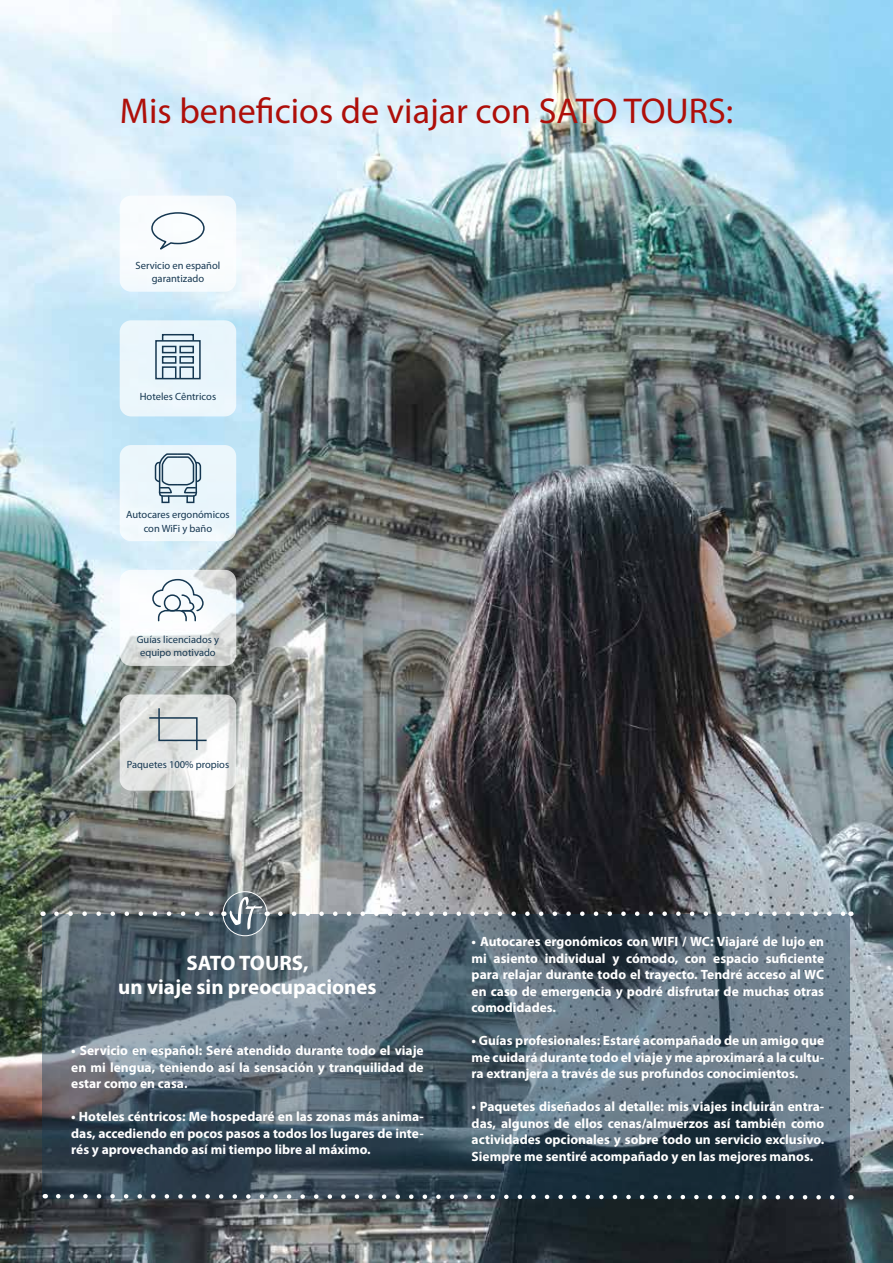
<style>
.page{position:relative;width:893px;height:1263px;background:#fff}
.page>*{position:absolute;margin:0;border:0;box-sizing:border-box;transform-origin:0 0}
.t1{font:36px "Myriad Pro";color:#ae0f0a}
.t2{font:700 21px/24px "Myriad Pro";color:#fff;text-align:center}
.t3{font:700 13.5px/16.5px "Myriad Pro";color:#fff;text-align:justify}
.t4{font:10.5px/13.5px "Myriad Pro";color:#153751;text-align:center}
</style>
<div class="page">
<img style="left:0;top:0;width:893px;height:1263px">
<svg style="left:43px;top:914px;width:807px;height:284px;background:#51626f"></svg>
<svg style="left:54px;top:1192px;width:797px;height:10px;background:#45515a"></svg>
<svg style="left:223px;top:892px;width:44px;height:44px"></svg>
<svg style="left:56px;top:911px;width:160px;height:5px"></svg>
<svg style="left:280px;top:911px;width:564px;height:5px"></svg>
<svg style="left:223px;top:897px;width:45px;height:33px"></svg>
<div style="left:223px;top:891px;width:44px;height:45px;border:1px solid #fff;border-radius:50%"></div>
<div style="left:120px;top:196px;width:116px;height:96px;background:#f8fcfe;border-radius:11px"></div>
<svg style="left:151px;top:212px;width:54px;height:38px"></svg>
<div style="left:120px;top:320px;width:116px;height:96px;background:#eaf6fc;border-radius:11px"></div>
<div style="left:155px;top:340px;width:46px;height:39px;border:2px solid #153751"></div>
<div style="left:162px;top:334px;width:32px;height:8px;border:2px solid #153751"></div>
<div style="left:162px;top:346px;width:14px;height:7px;border:2px solid #153751"></div>
<div style="left:162px;top:356px;width:14px;height:8px;border:2px solid #153751"></div>
<div style="left:162px;top:366px;width:14px;height:13px;border:2px solid #153751"></div>
<div style="left:179px;top:346px;width:15px;height:7px;border:2px solid #153751"></div>
<div style="left:179px;top:356px;width:15px;height:8px;border:2px solid #153751"></div>
<div style="left:179px;top:366px;width:15px;height:13px;border:2px solid #153751"></div>
<div style="left:120px;top:445px;width:116px;height:96px;background:#ebf7fc;border-radius:11px"></div>
<div style="left:161px;top:495px;width:9px;height:8px;border:2px solid #153751"></div>
<div style="left:186px;top:495px;width:9px;height:8px;border:2px solid #153751"></div>
<svg style="left:154px;top:453px;width:48px;height:44px"></svg>
<svg style="left:120px;top:694px;width:116px;height:97px;fill:#e2e4e3"></svg>
<svg style="left:148px;top:707px;width:60px;height:44px;background:#cdd2d3"></svg>
<svg style="left:120px;top:570px;width:116px;height:96px"></svg>
<svg style="left:152px;top:578px;width:52px;height:44px"></svg>
<h1 class="t1" style="left:120px;top:89px;width:615px">Mis beneficios de viajar con SATO TOURS:</h1>
<p class="t4" style="left:136px;top:258px;width:86px">Servicio en español garantizado</p>
<p class="t4" style="left:140px;top:389px;width:78px">Hoteles Cêntricos</p>
<p class="t4" style="left:126px;top:508px;width:105px">Autocares ergonómicos con WiFi y baño</p>
<p class="t4" style="left:137px;top:632px;width:84px">Guías licenciados y equipo motivado</p>
<p class="t4" style="left:127px;top:757px;width:104px">Paquetes 100% propios</p>
<h2 class="t2" style="left:118px;top:950px;width:260px">SATO TOURS,<br>un viaje sin preocupaciones</h2>
<p class="t3" style="left:71px;top:1042px;width:354px">• Servicio en español: Seré atendido durante todo el viaje en mi lengua, teniendo así la sensación y tranquilidad de estar como en casa.</p>
<p class="t3" style="left:71px;top:1108px;width:354px">• Hoteles céntricos: Me hospedaré en las zonas más anima&shy;das, accediendo en pocos pasos a todos los lugares de inte&shy;rés y aprovechando así mi tiempo libre al máximo.</p>
<p class="t3" style="left:472px;top:933px;width:354px">• Autocares ergonómicos con WIFI / WC: Viajaré de lujo en mi asiento individual y cómodo, con espacio suficiente para relajar durante todo el trayecto. Tendré acceso al WC en caso de emergencia y podré disfrutar de muchas otras comodidades.</p>
<p class="t3" style="left:472px;top:1032px;width:354px">• Guías profesionales: Estaré acompañado de un amigo que me cuidará durante todo el viaje y me aproximará a la cultu&shy;ra extranjera a través de sus profundos conocimientos.</p>
<p class="t3" style="left:472px;top:1098px;width:354px">• Paquetes diseñados al detalle: mis viajes incluirán entra&shy;das, algunos de ellos cenas/almuerzos así también como actividades opcionales y sobre todo un servicio exclusivo.<br>Siempre me sentiré acompañado y en las mejores manos.</p>
</div>
